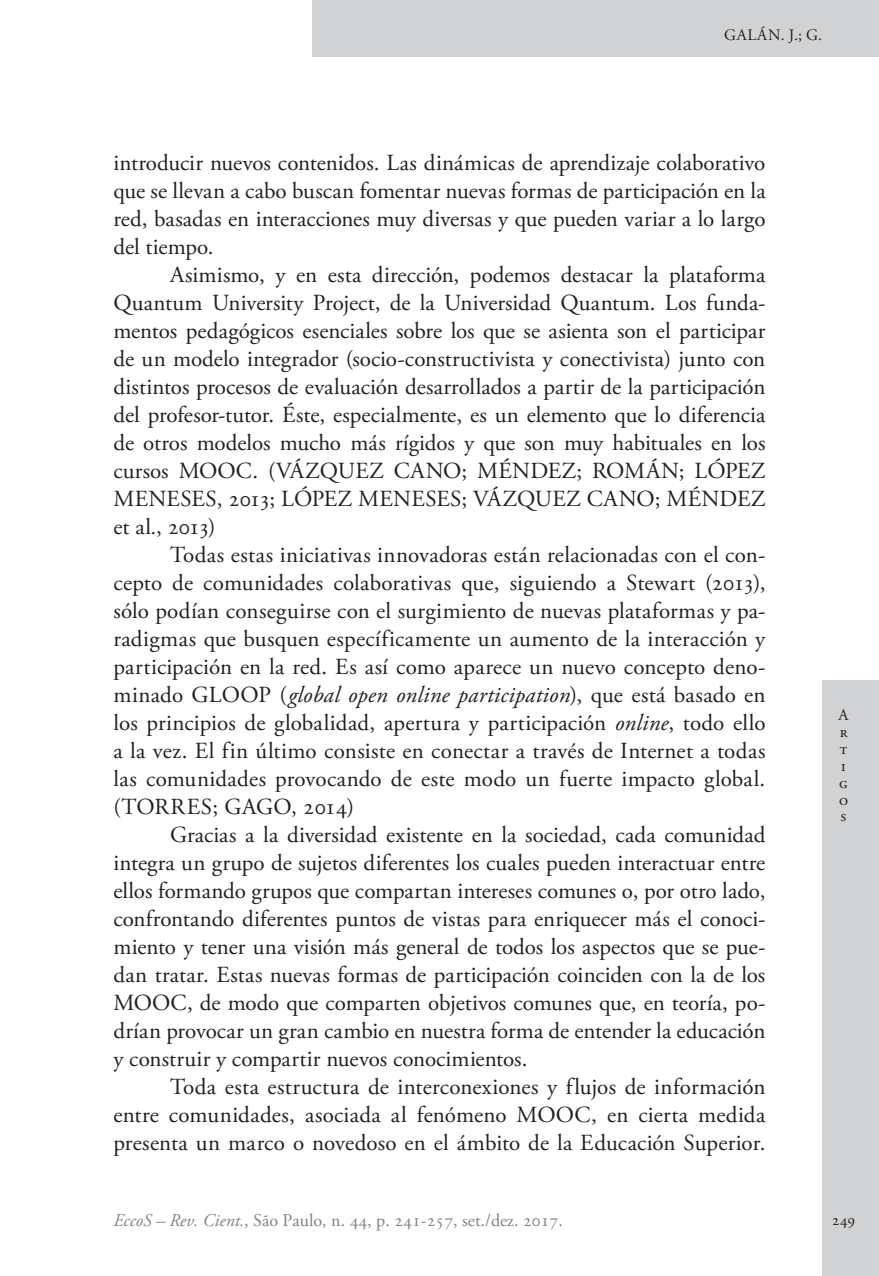
<style>
.page{position:relative;width:879px;height:1276px;background:#fff}
.page>*{position:absolute;margin:0;border:0;box-sizing:border-box;transform-origin:0 0}
.Ec_Normal{font:23px/28px "Adobe Garamond Pro";color:#231f20;text-align:justify}
.t1{font:18px "Adobe Garamond Pro";color:#808285}
.t2{font:16px/16.8px "Adobe Garamond Pro";letter-spacing:.045em;color:#231f20}
.s1{font-style:italic}
</style>
<div class="page">
<div style="left:312px;top:0;width:567px;height:57px;background:#d1d2d4"></div>
<div style="left:822px;top:680px;width:57px;height:596px;background:#d1d2d4"></div>
<p class="t2" style="left:724px;top:27px;width:100px">GALÁN. J.; G.</p>
<p class="Ec_Normal" style="left:113px;top:150px;width:654px">introducir nuevos contenidos. Las dinámicas de aprendizaje colaborativo que se llevan a cabo buscan fomentar nuevas formas de participación en la red, basadas en interacciones muy diversas y que pueden variar a lo largo del tiempo.</p>
<p class="Ec_Normal" style="left:113px;top:262px;width:654px;text-indent:57px">Asimismo, y en esta dirección, podemos destacar la plataforma Quantum University Project, de la Universidad Quantum. Los funda&shy;mentos pedagógicos esenciales sobre los que se asienta son el participar de un modelo integrador (socio-constructivista y conectivista) junto con distintos procesos de evaluación desarrollados a partir de la participación del profesor-tutor. Éste, especialmente, es un elemento que lo diferencia de otros modelos mucho más rígidos y que son muy habituales en los cursos MOOC. (VÁZQUEZ CANO; MÉNDEZ; ROMÁN; LÓPEZ MENESES, 2013; LÓPEZ MENESES; VÁZQUEZ CANO; MÉNDEZ et al<span class="s1">.</span>, 2013)</p>
<p class="Ec_Normal" style="left:113px;top:542px;width:653px;text-indent:57px">Todas estas iniciativas innovadoras están relacionadas con el con&shy;cepto de comunidades colaborativas que, siguiendo a Stewart (2013), sólo podían conseguirse con el surgimiento de nuevas plataformas y pa&shy;radigmas que busquen específicamente un aumento de la interacción y participación en la red. Es así como aparece un nuevo concepto deno&shy;minado GLOOP (<span class="s1">global open online participation</span>), que está basado en los principios de globalidad, apertura y participación <span class="s1">online</span>, todo ello a la vez. El fin último consiste en conectar a través de Internet a todas las comunidades provocando de este modo un fuerte impacto global. (TORRES; GAGO, 2014)</p>
<p class="Ec_Normal" style="left:113px;top:822px;width:653px;text-indent:57px">Gracias a la diversidad existente en la sociedad, cada comunidad integra un grupo de sujetos diferentes los cuales pueden interactuar entre ellos formando grupos que compartan intereses comunes o, por otro lado, confrontando diferentes puntos de vistas para enriquecer más el conoci&shy;miento y tener una visión más general de todos los aspectos que se pue&shy;dan tratar. Estas nuevas formas de participación coinciden con la de los MOOC, de modo que comparten objetivos comunes que, en teoría, po&shy;drían provocar un gran cambio en nuestra forma de entender la educación y construir y compartir nuevos conocimientos.</p>
<p class="Ec_Normal" style="left:113px;top:1074px;width:654px;text-indent:57px">Toda esta estructura de interconexiones y flujos de información entre comunidades, asociada al fenómeno MOOC, en cierta medida presenta un marco o novedoso en el ámbito de la Educación Superior.</p>
<p class="t2" style="left:838px;top:707px;width:11px">A r t i g o s</p>
<p class="t1" style="left:113px;top:1209px;width:451px"><span class="s1">EccoS – Rev. Cient.</span>, São Paulo, n. 44, p. 241-257, set./dez. 2017.</p>
<p class="t2" style="left:831px;top:1212px;width:25px">249</p>
</div>
